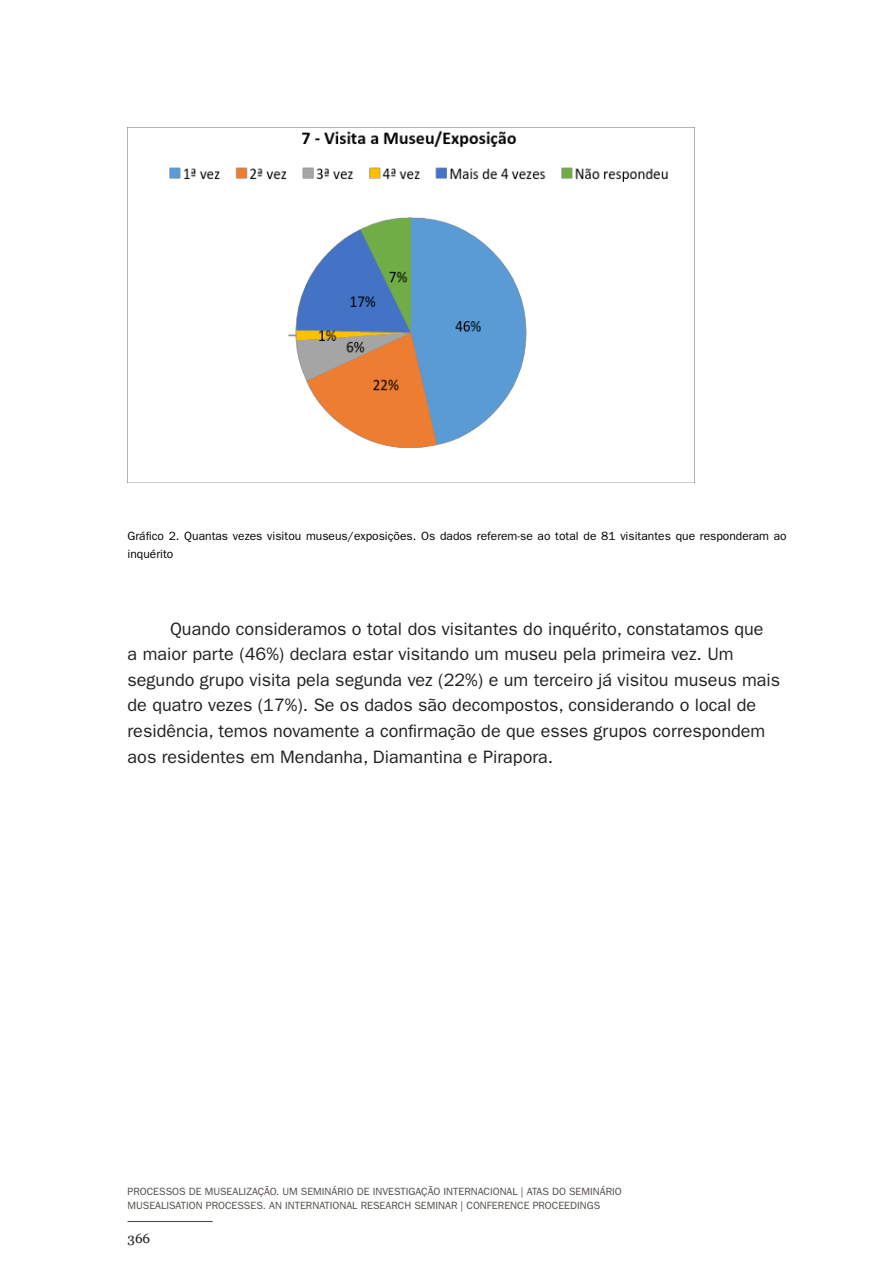
<style>
.page{position:relative;width:893px;height:1263px;background:#fff}
.page>*{position:absolute;margin:0;border:0;box-sizing:border-box;transform-origin:0 0}
.Corpo_do_texto{font:18px/25.5px "ITC Franklin Gothic Std";color:#231f20}
.t1{font:13.5px "Georgia";color:#231f20}
.Legendas{font:12px/18px "ITC Franklin Gothic Std";color:#000}
.t2{font:10.5px/13.5px "ITC Franklin Gothic Std";color:#524a47}
</style>
<div class="page">
<hr style="left:128px;top:1221px;width:85px;height:1px;background:#3e3e3f">
<img style="left:128px;top:128px;width:567px;height:355px">
<p class="Legendas" style="left:128px;top:527px;width:661px">Gráfico 2. Quantas vezes visitou museus/exposições. Os dados referem-se ao total de 81 visitantes que responderam ao inquérito</p>
<p class="Corpo_do_texto" style="left:128px;top:616px;width:654px;text-indent:43px">Quando consideramos o total dos visitantes do inquérito, constatamos que<br>a maior parte (46%) declara estar visitando um museu pela primeira vez. U m segundo grupo visita pela segunda vez (22%) e um terceiro já visitou museus mais de quatro vezes (17%). Se os dados são decompostos, considerando o local de residência, temos novamente a confirmação de que esses grupos correspondem aos residentes em Mendanha, Diamantina e Pirapora.</p>
<p class="t2" style="left:128px;top:1185px;width:496px">Processos de Musealização. Um Sem inário de I nvestigação I nternacional | Atas do Sem inário<br>Musealisation Processes. An I nternational Research Sem inar | Conference Proceedings</p>
<p class="t1" style="left:128px;top:1230px;width:24px">366</p>
</div>
